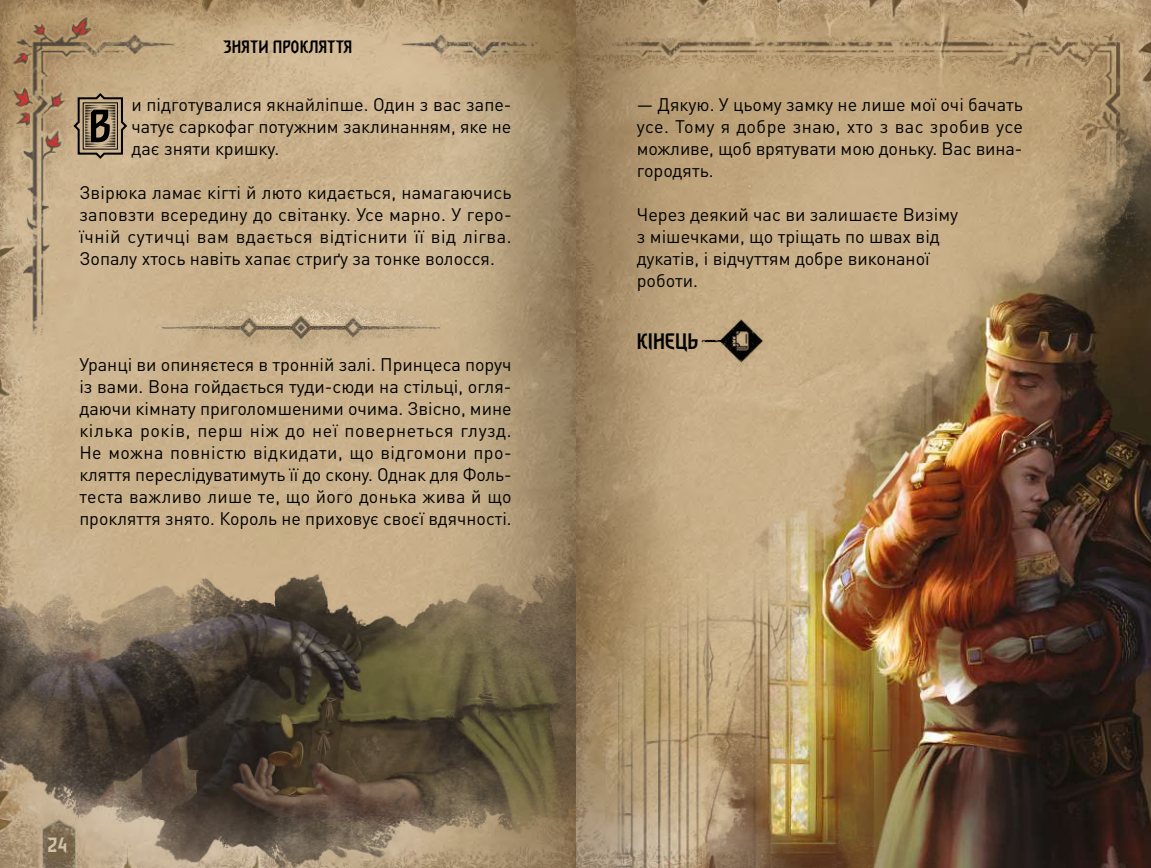
<style>
.page{position:relative;width:1151px;height:868px;background:#fff}
.page>*{position:absolute;margin:0;border:0;box-sizing:border-box;transform-origin:0 0}
.t1{font:800 22px "GWENT";color:#d1c3a8}
.t2{font:800 20px "GWENT";color:#000}
.t3{font:18px/22px "DIN Pro";color:#000;text-align:justify}
.t4{font:800 16px "GWENT";color:#000}
</style>
<div class="page">
<img style="left:0;top:0;width:558px;height:555px">
<img style="left:558px;top:0;width:593px;height:867px">
<img style="left:0;top:555px;width:575px;height:312px">
<img style="left:693px;top:312px;width:77px;height:58px">
<img style="left:141px;top:292px;width:322px;height:69px">
<svg style="left:72px;top:92px;width:57px;height:68px;background:#8d7c62"></svg>
<p class="t4" style="left:223px;top:37px;width:131px">ЗНЯТИ ПРОКЛЯТТЯ</p>
<p class="t3" style="left:131px;top:91px;width:382px">и підготувалися якнайліпше. Один з вас запе&shy;чатує саркофаг потужним заклинанням, яке не дає зняти кришку.</p>
<p class="t3" style="left:79px;top:179px;width:434px">Звірюка ламає кігті й люто кидається, намагаючись заповзти всередину до світанку. Усе марно. У геро&shy;їчній сутичці вам вдається відтіснити її від лігва.<br>Зопалу хтось навіть хапає стриґу за тонке волосся.</p>
<p class="t3" style="left:79px;top:351px;width:434px">Уранці ви опиняєтеся в тронній залі. Принцеса поруч із вами. Вона гойдається туди-сюди на стільці, огля&shy;даючи кімнату приголомшеними очима. Звісно, мине кілька років, перш ніж до неї повернеться глузд.<br>Не можна повністю відкидати, що відгомони про&shy;кляття переслідуватимуть її до скону. Однак для Фоль&shy;теста важливо лише те, що його донька жива й що прокляття знято. Король не приховує своєї вдячності.</p>
<p class="t1" style="left:47px;top:829px;width:22px">24</p>
<p class="t3" style="left:637px;top:91px;width:388px">— Дякую. У цьому замку не лише мої очі бачать усе. Тому я добре знаю, хто з вас зробив усе можливе, щоб врятувати мою доньку. Вас вина&shy;городять.</p>
<p class="t3" style="left:637px;top:201px;width:323px;text-align:left">Через деякий час ви залишаєте Визіму з мішечками, що тріщать по швах від дукатів, і відчуттям добре виконаної роботи.</p>
<p class="t2" style="left:637px;top:328px;width:63px">КІНЕЦЬ</p>
</div>
